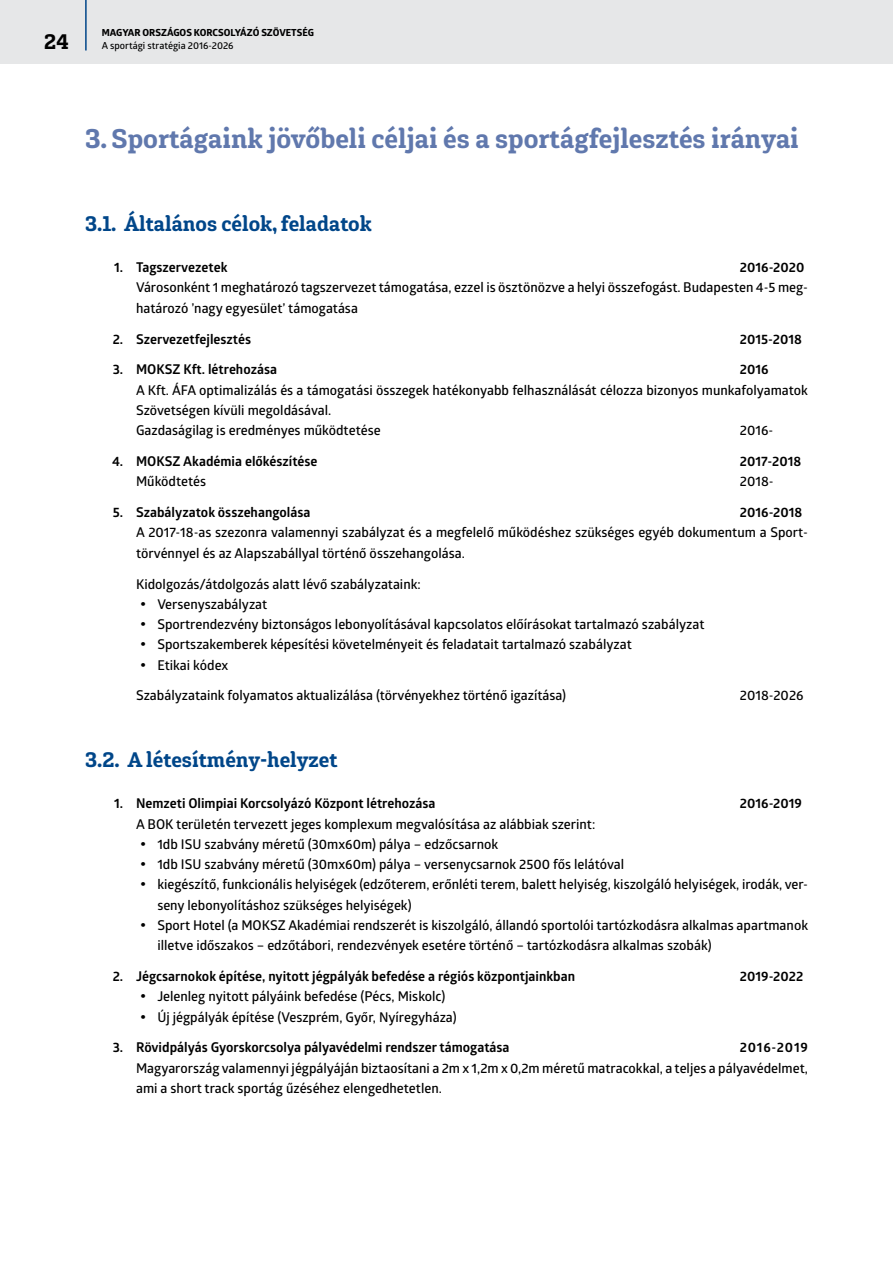
<style>
.page{position:relative;width:893px;height:1263px;background:#fff}
.page>*{position:absolute;margin:0;border:0;box-sizing:border-box;transform-origin:0 0}
.t1{font:900 27px "Gaspo Slab";color:#6078ad}
.t2{font:900 21px "Gaspo Slab";color:#004689}
.t3{font:900 21px "Gaspo Slab";color:#000}
.t4{font:600 13.5px/20.2px "Glober";color:#000}
.t5{font:700 13.5px "Glober";color:#000}
.t6{font:700 13.5px "Glober";letter-spacing:.055em;color:#000}
.t7{font:700 9.75px "Globerx";color:#000}
.t8{font:600 9.75px "Glober";color:#000}
</style>
<div class="page">
<div style="left:0;top:0;width:893px;height:64px;background:#e6e7e8"></div>
<hr style="left:85px;top:0;width:2px;height:51px;background:#004689">
<h2 class="t3" style="left:44px;top:28px;width:26px">24</h2>
<p class="t7" style="left:102px;top:25px;width:214px">MAGYAR ORSZÁGOS KORCSOLYÁZÓ SZÖVETSÉG</p>
<p class="t8" style="left:102px;top:39px;width:133px">A sportági stratégia 2016-2026</p>
<h1 class="t1" style="left:85px;top:121px;width:715px">3. Sportágaink jövőbeli céljai és a sportágfejlesztés irányai</h1>
<h2 class="t2" style="left:85px;top:209px;width:288px">3.1. Általános célok, feladatok</h2>
<p class="t5" style="left:114px;top:258px;width:115px">1. Tagszervezetek</p>
<p class="t5" style="left:740px;top:258px;width:66px">2016-2020</p>
<p class="t4" style="left:136px;top:277px;width:673px">Városonként 1 meghatározó tagszervezet támogatása, ezzel is ösztönözve a helyi összefogást. Budapesten 4-5 meg&shy;határozó ’nagy egyesület’ támogatása</p>
<p class="t5" style="left:113px;top:329px;width:140px">2. Szervezetfejlesztés</p>
<p class="t5" style="left:740px;top:329px;width:64px">2015-2018</p>
<p class="t5" style="left:113px;top:360px;width:166px">3. MOKSZ Kft. létrehozása</p>
<p class="t5" style="left:740px;top:360px;width:30px">2016</p>
<p class="t4" style="left:136px;top:379px;width:673px">A Kft. ÁFA optimalizálás és a támogatási összegek hatékonyabb felhasználását célozza bizonyos munkafolyamatok<br>Szövetségen kívüli megoldásával.<br>Gazdaságilag is eredményes működtetése</p>
<p class="t4" style="left:740px;top:420px;width:35px">2016-</p>
<p class="t5" style="left:112px;top:452px;width:207px">4. MOKSZ Akadémia előkészítése</p>
<p class="t5" style="left:740px;top:452px;width:63px">2017-2018</p>
<p class="t4" style="left:136px;top:471px;width:72px">Működtetés</p>
<p class="t4" style="left:740px;top:471px;width:35px">2018-</p>
<p class="t5" style="left:113px;top:503px;width:199px">5. Szabályzatok összehangolása</p>
<p class="t5" style="left:740px;top:503px;width:64px">2016-2018</p>
<p class="t4" style="left:136px;top:522px;width:673px">A 2017-18-as szezonra valamennyi szabályzat és a megfelelő működéshez szükséges egyéb dokumentum a Sport&shy;törvénnyel és az Alapszabállyal történő összehangolása.</p>
<p class="t4" style="left:136px;top:573px;width:286px">Kidolgozás/átdolgozás alatt lévő szabályzataink:</p>
<p class="t4" style="left:140px;top:593px;width:128px">• Versenyszabályzat</p>
<p class="t4" style="left:140px;top:614px;width:566px">• Sportrendezvény biztonságos lebonyolításával kapcsolatos előírásokat tartalmazó szabályzat</p>
<p class="t4" style="left:140px;top:634px;width:493px">• Sportszakemberek képesítési követelményeit és feladatait tartalmazó szabályzat</p>
<p class="t4" style="left:140px;top:654px;width:89px">• Etikai kódex</p>
<p class="t4" style="left:136px;top:685px;width:432px">Szabályzataink folyamatos aktualizálása (törvényekhez történő igazítása)</p>
<p class="t4" style="left:740px;top:685px;width:65px">2018-2026</p>
<h2 class="t2" style="left:85px;top:745px;width:254px">3.2. A létesítmény-helyzet</h2>
<p class="t5" style="left:114px;top:794px;width:323px">1. Nemzeti Olimpiai Korcsolyázó Központ létrehozása</p>
<p class="t5" style="left:740px;top:794px;width:64px">2016-2019</p>
<p class="t4" style="left:136px;top:813px;width:461px">A BOK területén tervezett jeges komplexum megvalósítása az alábbiak szerint:</p>
<p class="t4" style="left:140px;top:833px;width:359px">• 1db ISU szabvány méretű (30mx60m) pálya – edzőcsarnok</p>
<p class="t4" style="left:140px;top:854px;width:485px">• 1db ISU szabvány méretű (30mx60m) pálya – versenycsarnok 2500 fős lelátóval</p>
<p class="t4" style="left:157px;top:874px;width:652px;text-indent:-17px">• kiegészítő, funkcionális helyiségek (edzőterem, erőnléti terem, balett helyiség, kiszolgáló helyiségek, irodák, ver&shy;seny lebonyolításhoz szükséges helyiségek)</p>
<p class="t4" style="left:157px;top:914px;width:652px;text-indent:-17px">• Sport Hotel (a MOKSZ Akadémiai rendszerét is kiszolgáló, állandó sportolói tartózkodásra alkalmas apartmanok illetve időszakos – edzőtábori, rendezvények esetére történő – tartózkodásra alkalmas szobák)</p>
<p class="t5" style="left:113px;top:967px;width:464px">2. Jégcsarnokok építése, nyitott jégpályák befedése a régiós központjainkban</p>
<p class="t5" style="left:740px;top:967px;width:65px">2019-2022</p>
<p class="t4" style="left:140px;top:986px;width:307px">• Jelenleg nyitott pályáink befedése (Pécs, Miskolc)</p>
<p class="t4" style="left:140px;top:1006px;width:318px">• Új jégpályák építése (Veszprém, Győr, Nyíregyháza)</p>
<p class="t5" style="left:113px;top:1038px;width:398px">3. Rövidpályás Gyorskorcsolya pályavédelmi rendszer támogatása</p>
<p class="t6" style="left:740px;top:1038px;width:70px">2016-2019</p>
<p class="t4" style="left:136px;top:1057px;width:673px">Magyarország valamennyi jégpályáján biztaosítani a 2m x 1,2m x 0,2m méretű matracokkal, a teljes a pályavédelmet, ami a short track sportág űzéséhez elengedhetetlen.</p>
</div>
